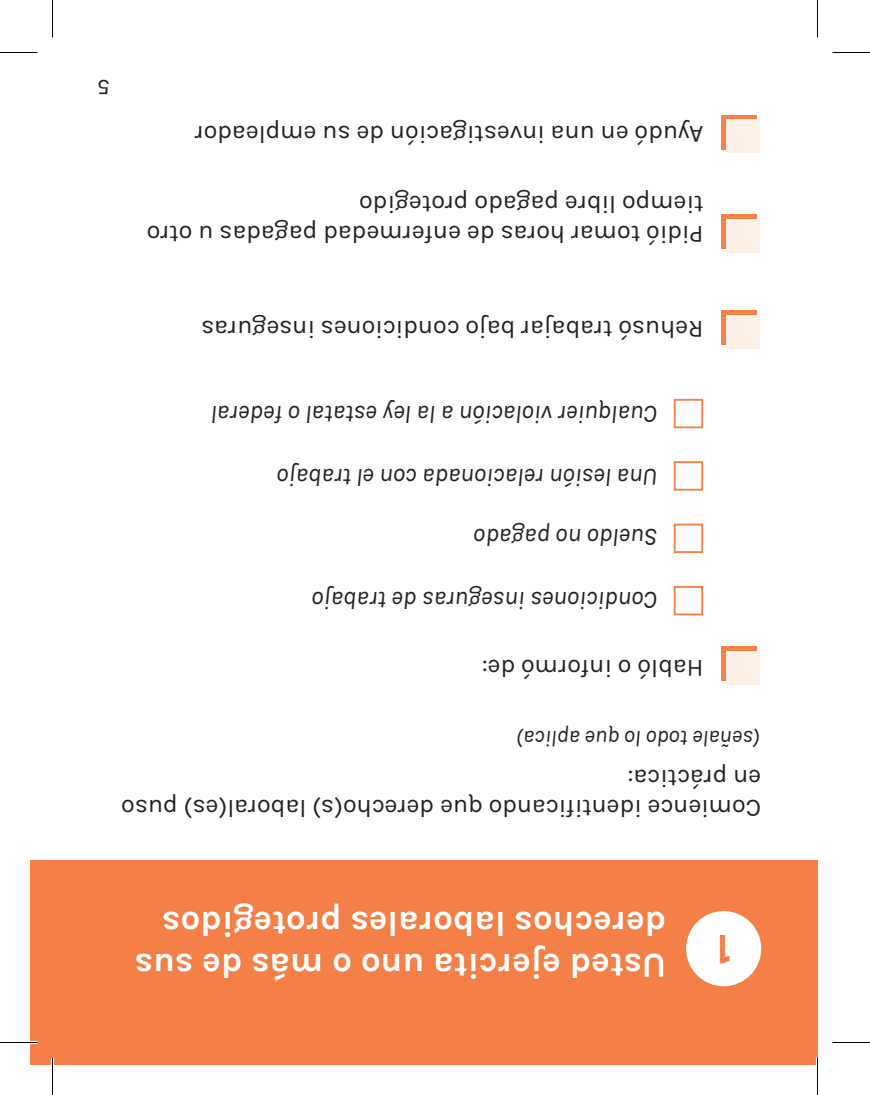
<style>
.page{position:relative;width:870px;height:1095px;background:#fff}
.page>*{position:absolute;margin:0;border:0;box-sizing:border-box;transform-origin:0 0}
.t1{font:700 43.25px "Karla";color:#f48047}
.t2{font:700 35px/42px "Karla";color:#fff}
.t3{font:25px/30px "Karla";color:#231f20}
.t4{font:italic 25px "Karla";color:#231f20}
.t5{font:italic 22.5px "Karla";color:#231f20}
.t6{font:22.5px "Karla";color:#231f20}
</style>
<div class="page">
<div style="left:30px;top:860px;width:788px;height:205px;background:#f48047"></div>
<div style="left:686px;top:911px;width:75px;height:75px;background:#fff;border-radius:50%"></div>
<div style="left:721px;top:646px;width:36px;height:35px;background:#f58147"></div>
<div style="left:721px;top:310px;width:36px;height:35px;background:#f58147"></div>
<div style="left:721px;top:214px;width:36px;height:35px;background:#f58147"></div>
<svg style="left:721px;top:115px;width:36px;height:34px"></svg>
<div style="left:727px;top:651px;width:33px;height:34px;background:#fdf0e6"></div>
<div style="left:727px;top:315px;width:33px;height:34px;background:#fdf0e6"></div>
<div style="left:727px;top:219px;width:33px;height:34px;background:#fdf0e6"></div>
<div style="left:727px;top:120px;width:33px;height:33px;background:#fdf0e6"></div>
<div style="left:674px;top:586px;width:29px;height:29px;background:#fff;border:2px solid #f58147"></div>
<div style="left:674px;top:524px;width:29px;height:29px;background:#fff;border:2px solid #f58147"></div>
<div style="left:674px;top:461px;width:29px;height:30px;background:#fff;border:2px solid #f58147"></div>
<div style="left:674px;top:399px;width:29px;height:29px;background:#fff;border:2px solid #f58147"></div>
<hr style="left:0;top:1041px;width:38px;height:3px;background:#fff">
<hr style="left:51px;top:1058px;width:3px;height:37px;background:#fff">
<hr style="left:816px;top:1058px;width:3px;height:37px;background:#fff">
<hr style="left:0;top:52px;width:38px;height:1px;background:#000">
<hr style="left:832px;top:52px;width:38px;height:1px;background:#000">
<hr style="left:0;top:1042px;width:38px;height:1px;background:#000">
<hr style="left:832px;top:1042px;width:38px;height:1px;background:#000">
<hr style="left:52px;top:0;width:1px;height:38px;background:#000">
<hr style="left:52px;top:1058px;width:1px;height:37px;background:#000">
<hr style="left:817px;top:0;width:1px;height:38px;background:#000">
<hr style="left:817px;top:1058px;width:1px;height:37px;background:#000">
<p class="t6" style="left:110px;top:102px;width:14px;rotate:-180deg">5</p>
<p class="t3" style="left:703px;top:150px;width:510px;rotate:-180deg">Ayudó en una investigación de su empleador</p>
<p class="t3" style="left:703px;top:250px;width:558px;rotate:-180deg">Pidió tomar horas de enfermedad pagadas u otro tiempo libre pagado protegido</p>
<p class="t3" style="left:703px;top:345px;width:504px;rotate:-180deg">Rehusó trabajar bajo condiciones inseguras</p>
<p class="t4" style="left:659px;top:428px;width:448px;rotate:-180deg">Cualquier violación a la ley estatal o federal</p>
<p class="t4" style="left:659px;top:490px;width:383px;rotate:-180deg">Una lesión relacionada con el trabajo</p>
<p class="t4" style="left:659px;top:550px;width:186px;rotate:-180deg">Sueldo no pagado</p>
<p class="t4" style="left:659px;top:614px;width:348px;rotate:-180deg">Condiciones inseguras de trabajo</p>
<p class="t3" style="left:703px;top:684px;width:223px;rotate:-180deg">Habló o informó de:</p>
<p class="t5" style="left:761px;top:751px;width:246px;rotate:-180deg">(señale todo lo que aplica)</p>
<p class="t3" style="left:761px;top:824px;width:641px;rotate:-180deg">Comience identificando que derecho(s) laboral(es) puso en práctica:</p>
<p class="t2" style="left:666px;top:987px;width:533px;rotate:-180deg">Usted ejercita uno o más de sus derechos laborales protegidos</p>
<p class="t1" style="left:731px;top:974px;width:17px;rotate:-180deg">1</p>
</div>
